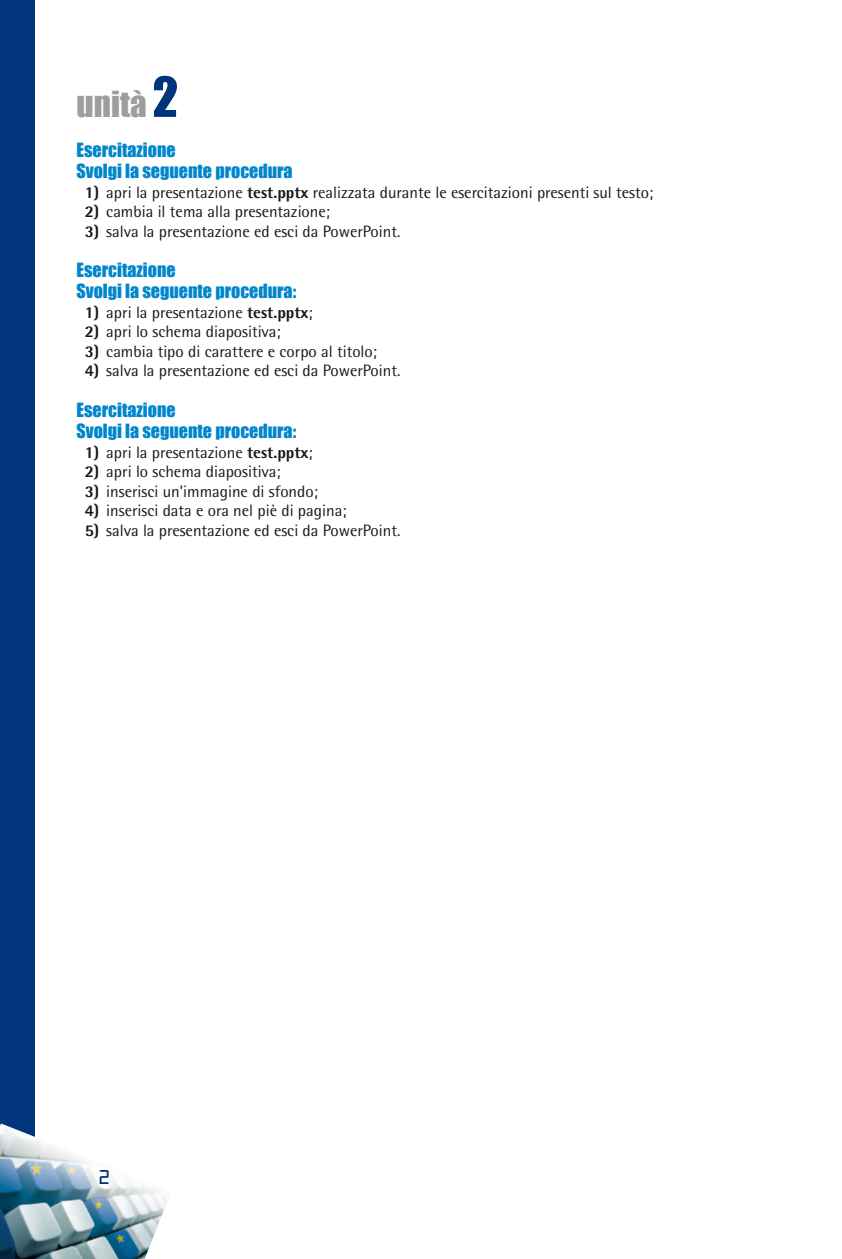
<style>
.page{position:relative;width:842px;height:1259px;background:#fff}
.page>*{position:absolute;margin:0;border:0;box-sizing:border-box;transform-origin:0 0}
.t1{font:33px "Impact";color:#9d9ea0}
.t2{font:18px/21px "Impact";color:#0086cc}
.t3{font:18px "OCRA";color:#00347b}
.t4{font:16.5px "Rotis Semi Sans";color:#1a171c}
.s1{font-size:51px;color:#00347b}
.s2{font-weight:800}
</style>
<div class="page">
<div style="left:0;top:0;width:34px;height:1259px;background:#00347b"></div>
<img style="left:0;top:1123px;width:167px;height:136px">
<h1 class="t1" style="left:77px;top:78px;width:103px">unità <span class="s1">2</span></h1>
<p class="t2" style="left:77px;top:139px;width:218px">Esercitazione<br>Svolgi la seguente procedura</p>
<p class="t4" style="left:85px;top:183px;width:570px"><span class="s2">1)</span> apri la presentazione <span class="s2">test.pptx</span> realizzata durante le esercitazioni presenti sul testo;</p>
<p class="t4" style="left:85px;top:202px;width:247px"><span class="s2">2)</span> cambia il tema alla presentazione;</p>
<p class="t4" style="left:85px;top:222px;width:317px"><span class="s2">3)</span> salva la presentazione ed esci da PowerPoint.</p>
<p class="t2" style="left:77px;top:259px;width:221px">Esercitazione<br>Svolgi la seguente procedura:</p>
<p class="t4" style="left:85px;top:303px;width:230px"><span class="s2">1)</span> apri la presentazione <span class="s2">test.pptx</span>;</p>
<p class="t4" style="left:85px;top:322px;width:198px"><span class="s2">2)</span> apri lo schema diapositiva;</p>
<p class="t4" style="left:85px;top:342px;width:294px"><span class="s2">3)</span> cambia tipo di carattere e corpo al titolo;</p>
<p class="t4" style="left:85px;top:361px;width:317px"><span class="s2">4)</span> salva la presentazione ed esci da PowerPoint.</p>
<p class="t2" style="left:77px;top:399px;width:221px">Esercitazione<br>Svolgi la seguente procedura:</p>
<p class="t4" style="left:85px;top:442px;width:230px"><span class="s2">1)</span> apri la presentazione <span class="s2">test.pptx</span>;</p>
<p class="t4" style="left:85px;top:462px;width:198px"><span class="s2">2)</span> apri lo schema diapositiva;</p>
<p class="t4" style="left:85px;top:481px;width:235px"><span class="s2">3)</span> inserisci un’immagine di sfondo;</p>
<p class="t4" style="left:85px;top:501px;width:263px"><span class="s2">4)</span> inserisci data e ora nel piè di pagina;</p>
<p class="t4" style="left:85px;top:520px;width:317px"><span class="s2">5)</span> salva la presentazione ed esci da PowerPoint.</p>
<p class="t3" style="left:98px;top:1169px;width:14px">2</p>
</div>
